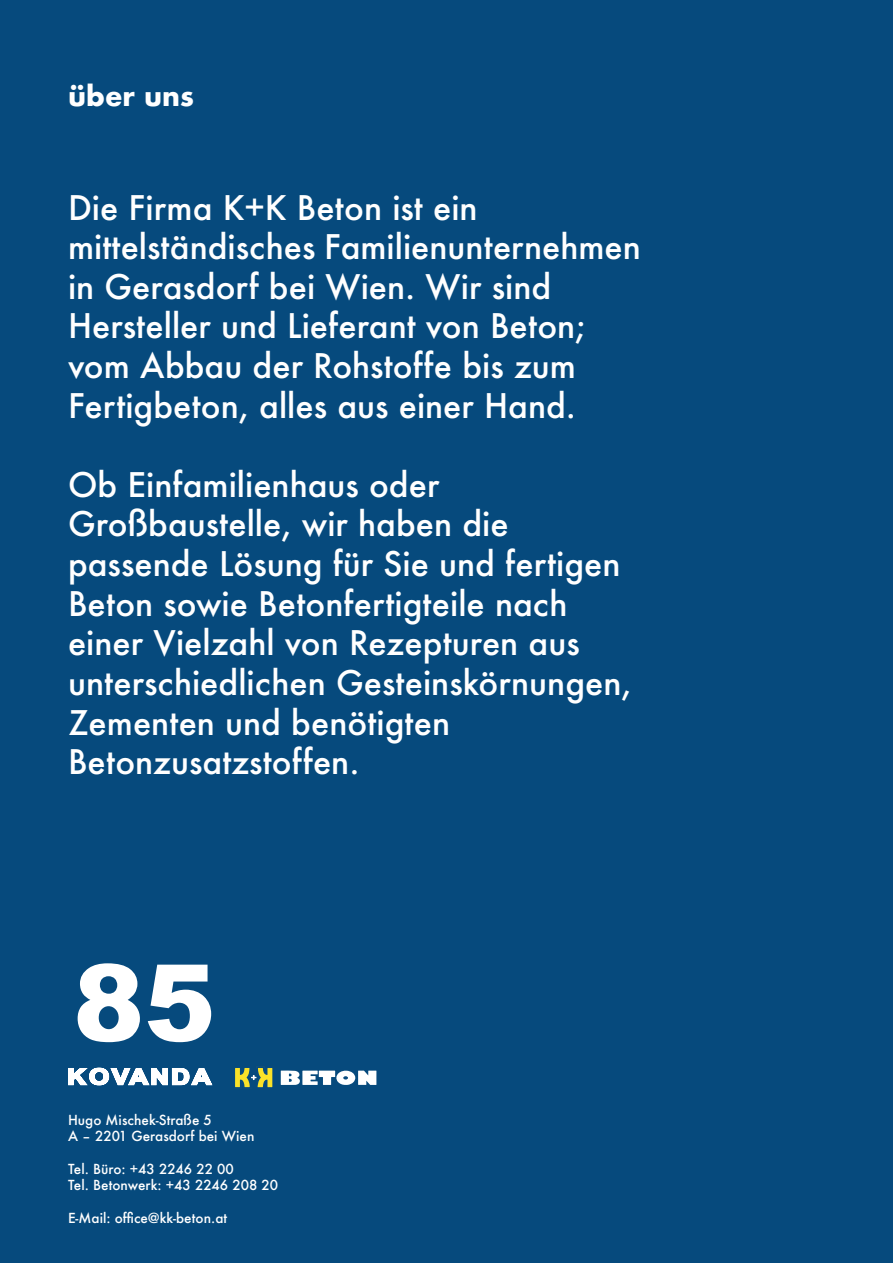
<style>
.page{position:relative;width:893px;height:1263px;background:#064a7d}
.page>*{position:absolute;margin:0;border:0;box-sizing:border-box;transform-origin:0 0}
.t1{font:900 106.5px "Arial";color:#fff}
.t2{font:500 33px/39.6px "Futura";color:#fff}
.t3{font:700 27px "Futura";color:#fff}
.t4{font:500 13.5px/16.2px "Futura";color:#fff}
</style>
<div class="page">
<svg style="left:235px;top:1066px;width:38px;height:22px"></svg>
<svg style="left:281px;top:1070px;width:95px;height:15px"></svg>
<svg style="left:68px;top:1067px;width:144px;height:18px"></svg>
<p class="t3" style="left:68px;top:78px;width:127px">über uns</p>
<p class="t2" style="left:68px;top:188px;width:574px">Die Firma K+K Beton ist ein mittelständisches Familienunternehmen in Gerasdorf bei Wien. Wir sind Hersteller und Lieferant von Beton; vom Abbau der Rohstoffe bis zum Fertigbeton, alles aus einer Hand.</p>
<p class="t2" style="left:68px;top:465px;width:565px">Ob Einfamilienhaus oder<br>Großbaustelle, wir haben die passende Lösung für Sie und fertigen<br>Beton sowie Betonfertigteile nach einer Vielzahl von Rezepturen aus unterschiedlichen Gesteinskörnungen,<br>Zementen und benötigten<br>Betonzusatzstoffen.</p>
<h1 class="t1" style="left:73px;top:942px;width:144px">85</h1>
<p class="t4" style="left:68px;top:1112px;width:188px">Hugo Mischek-Straße 5<br>A – 2201 Gerasdorf bei Wien</p>
<p class="t4" style="left:68px;top:1161px;width:212px">Tel. Büro: +43 2246 22 00<br>Tel. Betonwerk: +43 2246 208 20</p>
<p class="t4" style="left:68px;top:1209px;width:161px">E-Mail: office@kk-beton.at</p>
</div>
